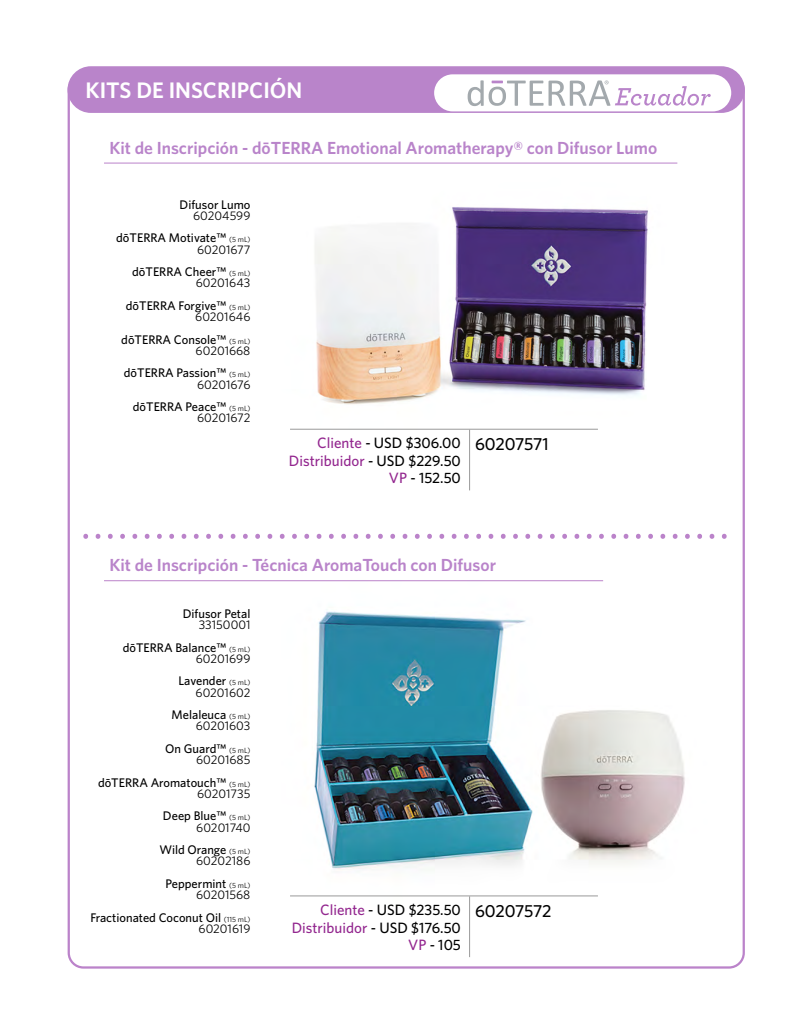
<style>
.page{position:relative;width:810px;height:1035px;background:#fff}
.page>*{position:absolute;margin:0;border:0;box-sizing:border-box;transform-origin:0 0}
.t1{font:600 22.5px "Whitney";color:#fff}
.t2{font:600 17.5px "Whitney";color:#b984ca}
.t3{font:500 15px "Whitney";color:#000}
.t4{font:500 15px "Whitney";color:#93278f}
.t5{font:500 12.5px/22.5px "Whitney";color:#000;text-align:right}
.t6{font:12.5px/22.5px "Whitney";color:#000;text-align:right}
.s1{font-weight:400}
.s2{font-weight:400;font-size:7.5px}
.s3{color:#93278f}
.s4{font-size:17.5px}
.s5{color:#000}
.s6{font-weight:500}
.s7{font-size:7.5px}
</style>
<div class="page">
<div style="left:68px;top:66px;width:677px;height:47px;background:#b984ca;border-radius:23px"></div>
<div style="left:434px;top:74px;width:297px;height:37px;background:#fff;border-radius:19px"></div>
<img style="left:272px;top:162px;width:406px;height:267px">
<hr style="left:104px;top:163px;width:573px;height:1px;background:#bb83ca">
<hr style="left:290px;top:429px;width:308px;height:1px;background:#999">
<hr style="left:469px;top:430px;width:1px;height:60px;background:#999">
<svg style="left:83px;top:534px;width:5px;height:5px"></svg>
<svg style="left:96px;top:534px;width:4px;height:5px"></svg>
<svg style="left:108px;top:534px;width:5px;height:5px"></svg>
<svg style="left:120px;top:534px;width:5px;height:5px"></svg>
<svg style="left:132px;top:534px;width:5px;height:5px"></svg>
<svg style="left:145px;top:534px;width:5px;height:5px"></svg>
<svg style="left:157px;top:534px;width:5px;height:5px"></svg>
<svg style="left:169px;top:534px;width:5px;height:5px"></svg>
<svg style="left:182px;top:534px;width:4px;height:5px"></svg>
<svg style="left:194px;top:534px;width:5px;height:5px"></svg>
<svg style="left:206px;top:534px;width:5px;height:5px"></svg>
<svg style="left:218px;top:534px;width:5px;height:5px"></svg>
<svg style="left:231px;top:534px;width:4px;height:5px"></svg>
<svg style="left:243px;top:534px;width:5px;height:5px"></svg>
<svg style="left:255px;top:534px;width:5px;height:5px"></svg>
<svg style="left:268px;top:534px;width:4px;height:5px"></svg>
<svg style="left:280px;top:534px;width:5px;height:5px"></svg>
<svg style="left:292px;top:534px;width:5px;height:5px"></svg>
<svg style="left:304px;top:534px;width:5px;height:5px"></svg>
<svg style="left:317px;top:534px;width:4px;height:5px"></svg>
<svg style="left:329px;top:534px;width:5px;height:5px"></svg>
<svg style="left:341px;top:534px;width:5px;height:5px"></svg>
<svg style="left:354px;top:534px;width:4px;height:5px"></svg>
<svg style="left:366px;top:534px;width:5px;height:5px"></svg>
<svg style="left:378px;top:534px;width:5px;height:5px"></svg>
<svg style="left:390px;top:534px;width:5px;height:5px"></svg>
<svg style="left:403px;top:534px;width:4px;height:5px"></svg>
<svg style="left:415px;top:534px;width:5px;height:5px"></svg>
<svg style="left:427px;top:534px;width:5px;height:5px"></svg>
<svg style="left:439px;top:534px;width:5px;height:5px"></svg>
<svg style="left:452px;top:534px;width:5px;height:5px"></svg>
<svg style="left:464px;top:534px;width:5px;height:5px"></svg>
<svg style="left:476px;top:534px;width:5px;height:5px"></svg>
<svg style="left:489px;top:534px;width:4px;height:5px"></svg>
<svg style="left:501px;top:534px;width:5px;height:5px"></svg>
<svg style="left:513px;top:534px;width:5px;height:5px"></svg>
<svg style="left:525px;top:534px;width:5px;height:5px"></svg>
<svg style="left:538px;top:534px;width:4px;height:5px"></svg>
<svg style="left:550px;top:534px;width:5px;height:5px"></svg>
<svg style="left:562px;top:534px;width:5px;height:5px"></svg>
<svg style="left:575px;top:534px;width:4px;height:5px"></svg>
<svg style="left:587px;top:534px;width:5px;height:5px"></svg>
<svg style="left:599px;top:534px;width:5px;height:5px"></svg>
<svg style="left:611px;top:534px;width:5px;height:5px"></svg>
<svg style="left:624px;top:534px;width:4px;height:5px"></svg>
<svg style="left:636px;top:534px;width:5px;height:5px"></svg>
<svg style="left:648px;top:534px;width:5px;height:5px"></svg>
<svg style="left:660px;top:534px;width:5px;height:5px"></svg>
<svg style="left:673px;top:534px;width:5px;height:5px"></svg>
<svg style="left:685px;top:534px;width:5px;height:5px"></svg>
<svg style="left:697px;top:534px;width:5px;height:5px"></svg>
<svg style="left:710px;top:534px;width:4px;height:5px"></svg>
<svg style="left:722px;top:534px;width:5px;height:5px"></svg>
<img style="left:282px;top:580px;width:403px;height:316px">
<hr style="left:104px;top:580px;width:499px;height:1px;background:#bb83ca">
<hr style="left:290px;top:896px;width:308px;height:1px;background:#999">
<hr style="left:469px;top:896px;width:1px;height:61px;background:#999">
<svg style="left:468px;top:80px;width:243px;height:26px"></svg>
<h1 class="t1" style="left:86px;top:76px;width:218px">KITS DE INSCRIPCIÓN</h1>
<h2 class="t2" style="left:109px;top:136px;width:549px">Kit de Inscripción - dōTERRA Emotional Aromatherapy® con Difusor Lumo</h2>
<p class="t5" style="left:180px;top:193px;width:72px">Difusor Lumo</p>
<p class="t5" style="left:116px;top:204px;width:136px"><span class="s1">60204599<br></span>dōTERRA Motivate™ <span class="s2">(5 mL)</span></p>
<p class="t5" style="left:132px;top:238px;width:120px"><span class="s1">60201677<br></span>dōTERRA Cheer™ <span class="s2">(5 mL)</span></p>
<p class="t5" style="left:126px;top:271px;width:126px"><span class="s1">60201643<br></span>dōTERRA Forgive™ <span class="s2">(5 mL)</span></p>
<p class="t5" style="left:121px;top:305px;width:131px"><span class="s1">60201646<br></span>dōTERRA Console™ <span class="s2">(5 mL)</span></p>
<p class="t5" style="left:124px;top:339px;width:128px"><span class="s1">60201668<br></span>dōTERRA Passion™ <span class="s2">(5 mL)</span></p>
<p class="t5" style="left:133px;top:373px;width:119px"><span class="s1">60201676<br></span>dōTERRA Peace™ <span class="s2">(5 mL)</span></p>
<p class="t6" style="left:197px;top:406px;width:55px">60201672</p>
<p class="t3" style="left:317px;top:433px;width:233px"><span class="s3">Cliente</span> - USD $306.00 <span class="s4">60207571</span></p>
<p class="t4" style="left:289px;top:451px;width:173px">Distribuidor <span class="s5">- USD $229.50</span></p>
<p class="t3" style="left:389px;top:468px;width:73px"><span class="s3">VP</span> - 152.50</p>
<h2 class="t2" style="left:109px;top:554px;width:388px">Kit de Inscripción - Técnica AromaTouch con Difusor</h2>
<p class="t5" style="left:183px;top:602px;width:69px">Difusor Petal</p>
<p class="t5" style="left:123px;top:613px;width:129px"><span class="s1">33150001<br></span>dōTERRA Balance™ <span class="s2">(5 mL)</span></p>
<p class="t6" style="left:178px;top:647px;width:73px">60201699<br><span class="s6">Lavender</span> <span class="s7">(5 mL)</span></p>
<p class="t5" style="left:172px;top:681px;width:80px"><span class="s1">60201602<br></span>Melaleuca <span class="s2">(5 mL)</span></p>
<p class="t6" style="left:165px;top:714px;width:87px">60201603<br><span class="s6">On Guard™</span> <span class="s7">(5 mL)</span></p>
<p class="t5" style="left:98px;top:748px;width:154px"><span class="s1">60201685<br></span>dōTERRA Aromatouch™ <span class="s2">(5 mL)</span></p>
<p class="t5" style="left:163px;top:782px;width:89px"><span class="s1">60201735<br></span>Deep Blue™ <span class="s2">(5 mL)</span></p>
<p class="t5" style="left:160px;top:816px;width:92px"><span class="s1">60201740<br></span>Wild Orange <span class="s2">(5 mL)</span></p>
<p class="t5" style="left:166px;top:849px;width:86px"><span class="s1">60202186<br></span>Peppermint <span class="s2">(5 mL)</span></p>
<p class="t5" style="left:90px;top:883px;width:162px"><span class="s1">60201568<br></span>Fractionated Coconut Oil <span class="s2">(115 mL)</span></p>
<p class="t6" style="left:199px;top:917px;width:53px">60201619</p>
<p class="t3" style="left:320px;top:900px;width:233px"><span class="s3">Cliente</span> - USD $235.50 <span class="s4">60207572</span></p>
<p class="t4" style="left:292px;top:917px;width:171px">Distribuidor <span class="s5">- USD $176.50</span></p>
<p class="t3" style="left:408px;top:935px;width:54px"><span class="s3">VP</span> - 105</p>
</div>
